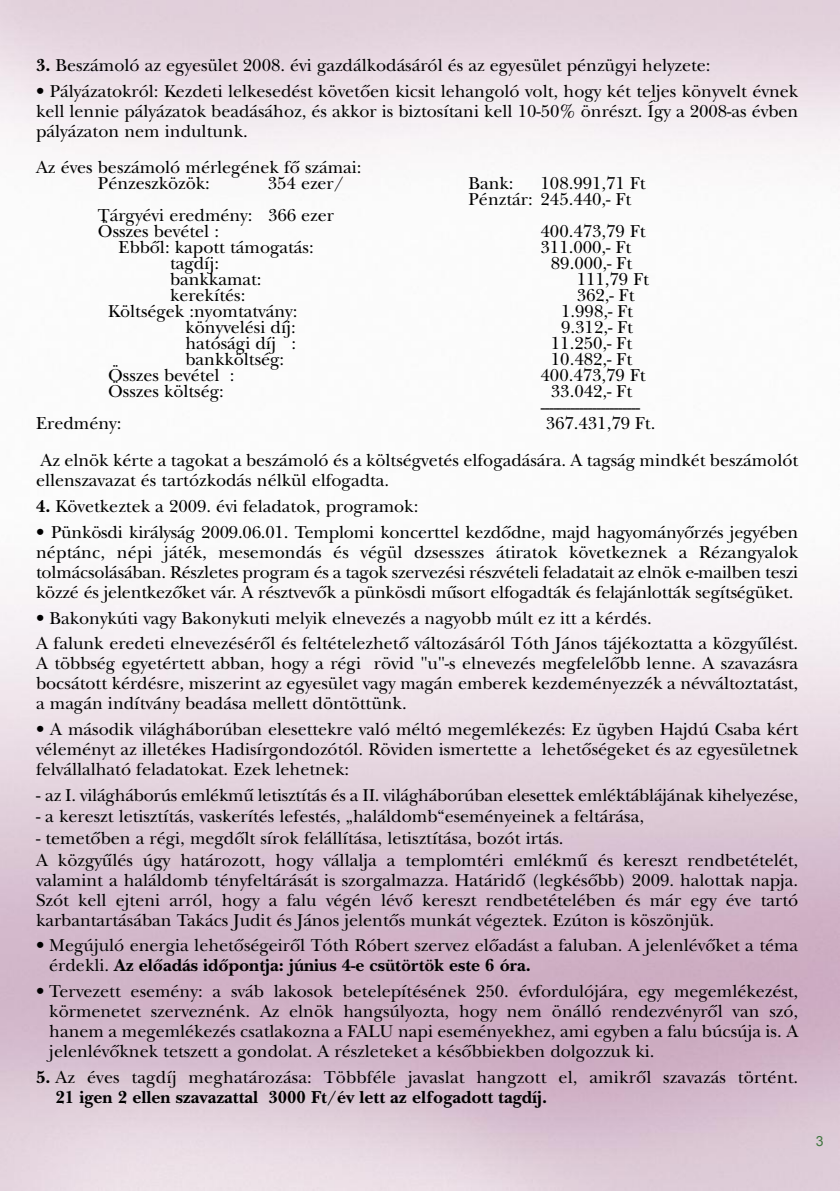
<style>
.page{position:relative;width:840px;height:1191px;background:#fff}
.page>*{position:absolute;margin:0;border:0;box-sizing:border-box;transform-origin:0 0}
.t1{font:18px/20px "H Nebraska Plain A";color:#000;text-align:justify}
.t2{font:18px "H Nebraska Bold A";color:#000}
.t3{font:14px "Arial";color:#417740}
.s1{font-family:"H Nebraska Bold A"}
.s2{font-family:"H Nebraska Plain A"}
</style>
<div class="page">
<p class="t1" style="left:36px;top:55px;width:675px"><span class="s1">3.</span> Beszámoló az egyesület 2008. évi gazdálkodásáról és az egyesület pénzügyi helyzete:</p>
<p class="t1" style="left:36px;top:80px;width:763px">• Pályázatokról: Kezdeti lelkesedést követôen kicsit lehangoló volt, hogy két teljes könyvelt évnek kell lennie pályázatok beadásához, és akkor is biztosítani kell 10-50% önrészt. Így a 2008-as évben pályázaton nem indultunk.</p>
<p class="t1" style="left:98px;top:158px;width:265px;line-height:16px;text-indent:-62px">Az éves beszámoló mérlegének fô számai:<br>Pénzeszközök:</p>
<p class="t1" style="left:468px;top:174px;width:178px;line-height:16px;text-indent:72px">108.991,71 Ft<br>Pénztár: 245.440,- Ft</p>
<p class="t1" style="left:267px;top:172px;width:78px">354 ezer/</p>
<p class="t1" style="left:468px;top:172px;width:47px">Bank:</p>
<p class="t1" style="left:98px;top:206px;width:237px;line-height:16px">Tárgyévi eredmény: 366 ezer<br>Összes bevétel :</p>
<p class="t1" style="left:540px;top:220px;width:106px">400.473,79 Ft</p>
<p class="t1" style="left:118px;top:236px;width:196px">Ebbôl: kapott támogatás:</p>
<p class="t1" style="left:540px;top:236px;width:92px">311.000,- Ft</p>
<p class="t1" style="left:170px;top:252px;width:50px">tagdíj:</p>
<p class="t1" style="left:550px;top:252px;width:83px">89.000,- Ft</p>
<p class="t1" style="left:170px;top:268px;width:93px">bankkamat:</p>
<p class="t1" style="left:576px;top:268px;width:74px">111,79 Ft</p>
<p class="t1" style="left:170px;top:284px;width:77px">kerekítés:</p>
<p class="t1" style="left:576px;top:284px;width:59px">362,- Ft</p>
<p class="t1" style="left:108px;top:300px;width:191px">Költségek :nyomtatvány:</p>
<p class="t1" style="left:561px;top:300px;width:73px">1.998,- Ft</p>
<p class="t1" style="left:185px;top:316px;width:112px">könyvelési díj:</p>
<p class="t1" style="left:561px;top:316px;width:73px">9.312,- Ft</p>
<p class="t1" style="left:185px;top:332px;width:112px">hatósági díj :</p>
<p class="t1" style="left:550px;top:332px;width:83px">11.250,- Ft</p>
<p class="t1" style="left:185px;top:348px;width:100px">bankköltség:</p>
<p class="t1" style="left:550px;top:348px;width:83px">10.482,- Ft</p>
<p class="t1" style="left:108px;top:364px;width:128px">Összes bevétel :</p>
<p class="t1" style="left:540px;top:364px;width:106px">400.473,79 Ft</p>
<p class="t1" style="left:108px;top:380px;width:117px">Összes költség:</p>
<p class="t1" style="left:540px;top:382px;width:101px;line-height:16px;text-align:center">33.042,- Ft -----------------------</p>
<p class="t1" style="left:36px;top:412px;width:87px">Eredmény:</p>
<p class="t1" style="left:40px;top:404px;width:758px;line-height:37.6px;text-indent:505px">367.431,79 Ft.<br>Az elnök kérte a tagokat a beszámoló és a költségvetés elfogadására. A tagság mindkét beszámolót</p>
<p class="t1" style="left:36px;top:470px;width:354px">ellenszavazat és tartózkodás nélkül elfogadta.</p>
<p class="t1" style="left:36px;top:496px;width:383px"><span class="s1">4.</span> Következtek a 2009. évi feladatok, programok:</p>
<p class="t1" style="left:36px;top:521px;width:763px">• Pünkösdi királyság 2009.06.01. Templomi koncerttel kezdôdne, majd hagyományôrzés jegyében néptánc, népi játék, mesemondás és végül dzsesszes átiratok következnek a Rézangyalok tolmácsolásában. Részletes program és a tagok szervezési részvételi feladatait az elnök e-mailben teszi közzé és jelentkezôket vár. A résztvevôk a pünkösdi mûsort elfogadták és felajánlották segítségüket.</p>
<p class="t1" style="left:36px;top:604px;width:763px;line-height:25.6px">• Bakonykúti vagy Bakonykuti melyik elnevezés a nagyobb múlt ez itt a kérdés.<br>A falunk eredeti elnevezésérôl és feltételezhetô változásáról Tóth János tájékoztatta a közgyûlést.</p>
<p class="t1" style="left:36px;top:653px;width:763px">A többség egyetértett abban, hogy a régi rövid "u"-s elnevezés megfelelôbb lenne. A szavazásra bocsátott kérdésre, miszerint az egyesület vagy magán emberek kezdeményezzék a névváltoztatást, a magán indítvány beadása mellett döntöttünk.</p>
<p class="t1" style="left:36px;top:718px;width:763px">• A második világháborúban elesettekre való méltó megemlékezés: Ez ügyben Hajdú Csaba kért véleményt az illetékes Hadisírgondozótól. Röviden ismertette a lehetôségeket és az egyesületnek felvállalható feladatokat. Ezek lehetnek:</p>
<p class="t1" style="left:36px;top:784px;width:763px">- az I. világháborús emlékmû letisztítás és a II. világháborúban elesettek emléktáblájának kihelyezése,</p>
<p class="t1" style="left:36px;top:806px;width:609px">- a kereszt letisztítás, vaskerítés lefestés, „haláldomb“eseményeinek a feltárása,</p>
<p class="t1" style="left:36px;top:827px;width:763px;line-height:21.6px">- temetôben a régi, megdôlt sírok felállítása, letisztítása, bozót irtás.<br>A közgyûlés úgy határozott, hogy vállalja a templomtéri emlékmû és kereszt rendbetételét,</p>
<p class="t1" style="left:36px;top:869px;width:763px">valamint a haláldomb tényfeltárását is szorgalmazza. Határidô (legkésôbb) 2009. halottak napja.<br>Szót kell ejteni arról, hogy a falu végén lévô kereszt rendbetételében és már egy éve tartó karbantartásában Takács Judit és János jelentôs munkát végeztek. Ezúton is köszönjük.</p>
<p class="t1" style="left:36px;top:935px;width:763px">• Megújuló energia lehetôségeirôl Tóth Róbert szervez elôadást a faluban. A jelenlévôket a téma</p>
<p class="t2" style="left:49px;top:954px;width:482px"><span class="s2">érdekli.</span> Az elôadás idôpontja: június 4-e csütörtök este 6 óra.</p>
<p class="t1" style="left:49px;top:981px;width:750px;text-indent:-13px">• Tervezett esemény: a sváb lakosok betelepítésének 250. évfordulójára, egy megemlékezést, körmenetet szerveznénk. Az elnök hangsúlyozta, hogy nem önálló rendezvényrôl van szó, hanem a megemlékezés csatlakozna a FALU napi eseményekhez, ami egyben a falu búcsúja is. A jelenlévôknek tetszett a gondolat. A részleteket a késôbbiekben dolgozzuk ki.</p>
<p class="t1" style="left:36px;top:1066px;width:763px"><span class="s1">5.</span> Az éves tagdíj meghatározása: Többféle javaslat hangzott el, amikrôl szavazás történt.</p>
<p class="t2" style="left:56px;top:1086px;width:493px">21 igen 2 ellen szavazattal 3000 Ft/év lett az elfogadott tagdíj.</p>
<p class="t3" style="left:815px;top:1133px;width:9px">3</p>
</div>
